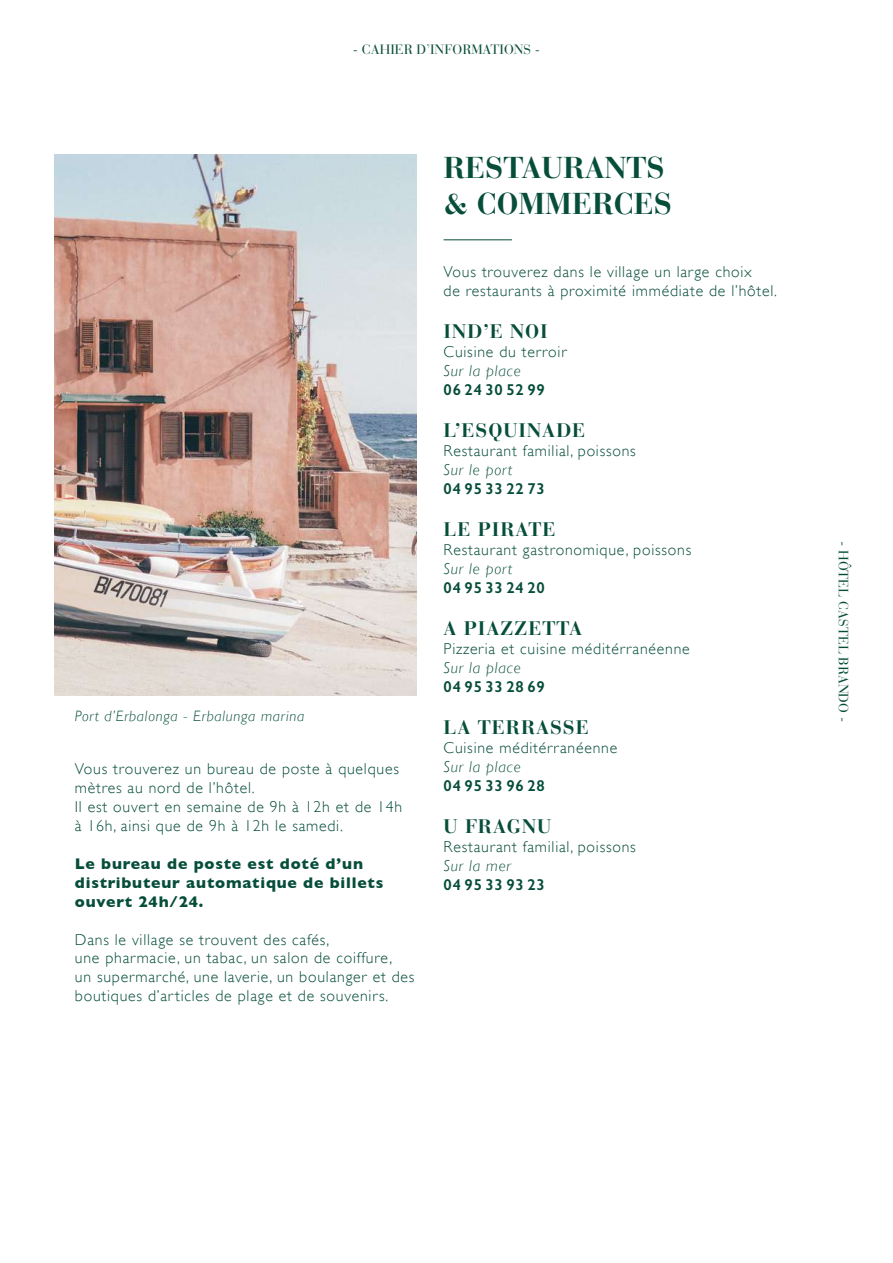
<style>
.page{position:relative;width:893px;height:1263px;background:#fff}
.page>*{position:absolute;margin:0;border:0;box-sizing:border-box;transform-origin:0 0}
.t1{font:700 30px/36px "Bauer Bodoni";color:#064d3a}
.t2{font:700 19.5px "Bauer Bodoni";letter-spacing:.05em;color:#064d3a}
.t3{font:300 15.75px/18.9px "Gill Sans";letter-spacing:.05em;color:#064d3a}
.t4{font:700 15.75px/18.9px "Gill Sans";letter-spacing:.05em;color:#064d3a}
.t5{font:600 15.75px "Gill Sans";letter-spacing:.05em;color:#064d3a}
.t6{font:italic 300 15.75px "Gill Sans";letter-spacing:.05em;color:#064d3a}
.t7{font:italic 300 15px "Gill Sans";letter-spacing:.05em;color:#064d3a}
.t8{font:13.5px "Bauer Bodoni";color:#074d38}
</style>
<div class="page">
<img style="left:54px;top:154px;width:363px;height:541px">
<hr style="left:444px;top:239px;width:68px;height:1px;background:#064d3a">
<p class="t8" style="left:353px;top:41px;width:189px">- CAHIER D’INFORMATIONS -</p>
<p class="t7" style="left:75px;top:707px;width:231px">Port d’Erbalonga - Erbalunga marina</p>
<p class="t3" style="left:75px;top:760px;width:329px">Vous trouverez un bureau de poste à quelques mètres au nord de l’hôtel.<br>Il est ouvert en semaine de 9h à 12h et de 14h à 16h, ainsi que de 9h à 12h le samedi.</p>
<p class="t4" style="left:75px;top:854px;width:310px">Le bureau de poste est doté d’un distributeur automatique de billets ouvert 24h/24.</p>
<p class="t3" style="left:75px;top:930px;width:341px">Dans le village se trouvent des cafés,<br>une pharmacie, un tabac, un salon de coiffure,<br>un supermarché, une laverie, un boulanger et des boutiques d’articles de plage et de souvenirs.</p>
<h1 class="t1" style="left:444px;top:149px;width:230px">RESTAURANTS &amp; COMMERCES</h1>
<p class="t3" style="left:444px;top:262px;width:335px">Vous trouverez dans le village un large choix<br>de restaurants à proximité immédiate de l’hôtel.</p>
<p class="t2" style="left:444px;top:320px;width:106px">IND’E NOI</p>
<p class="t3" style="left:444px;top:342px;width:124px">Cuisine du terroir</p>
<p class="t6" style="left:444px;top:362px;width:79px">Sur la place</p>
<p class="t5" style="left:444px;top:380px;width:103px">06 24 30 52 99</p>
<p class="t2" style="left:444px;top:419px;width:143px">L’ESQUINADE</p>
<p class="t3" style="left:444px;top:441px;width:194px">Restaurant familial, poissons</p>
<p class="t6" style="left:444px;top:461px;width:70px">Sur le port</p>
<p class="t5" style="left:444px;top:479px;width:103px">04 95 33 22 73</p>
<p class="t2" style="left:444px;top:518px;width:113px">LE PIRATE</p>
<p class="t3" style="left:444px;top:540px;width:249px">Restaurant gastronomique, poissons</p>
<p class="t6" style="left:444px;top:560px;width:70px">Sur le port</p>
<p class="t5" style="left:444px;top:578px;width:103px">04 95 33 24 20</p>
<p class="t2" style="left:444px;top:617px;width:140px">A PIAZZETTA</p>
<p class="t3" style="left:444px;top:639px;width:248px">Pizzeria et cuisine méditérranéenne</p>
<p class="t6" style="left:444px;top:659px;width:79px">Sur la place</p>
<p class="t5" style="left:444px;top:677px;width:103px">04 95 33 28 69</p>
<p class="t2" style="left:444px;top:716px;width:147px">LA TERRASSE</p>
<p class="t3" style="left:444px;top:738px;width:175px">Cuisine méditérranéenne</p>
<p class="t6" style="left:444px;top:758px;width:79px">Sur la place</p>
<p class="t5" style="left:444px;top:776px;width:103px">04 95 33 96 28</p>
<p class="t2" style="left:444px;top:815px;width:109px">U FRAGNU</p>
<p class="t3" style="left:444px;top:837px;width:194px">Restaurant familial, poissons</p>
<p class="t6" style="left:444px;top:857px;width:69px">Sur la mer</p>
<p class="t5" style="left:444px;top:875px;width:103px">04 95 33 93 23</p>
<p class="t8" style="left:852px;top:541px;width:182px;rotate:90deg">- HÔTEL CASTEL BRANDO -</p>
</div>
